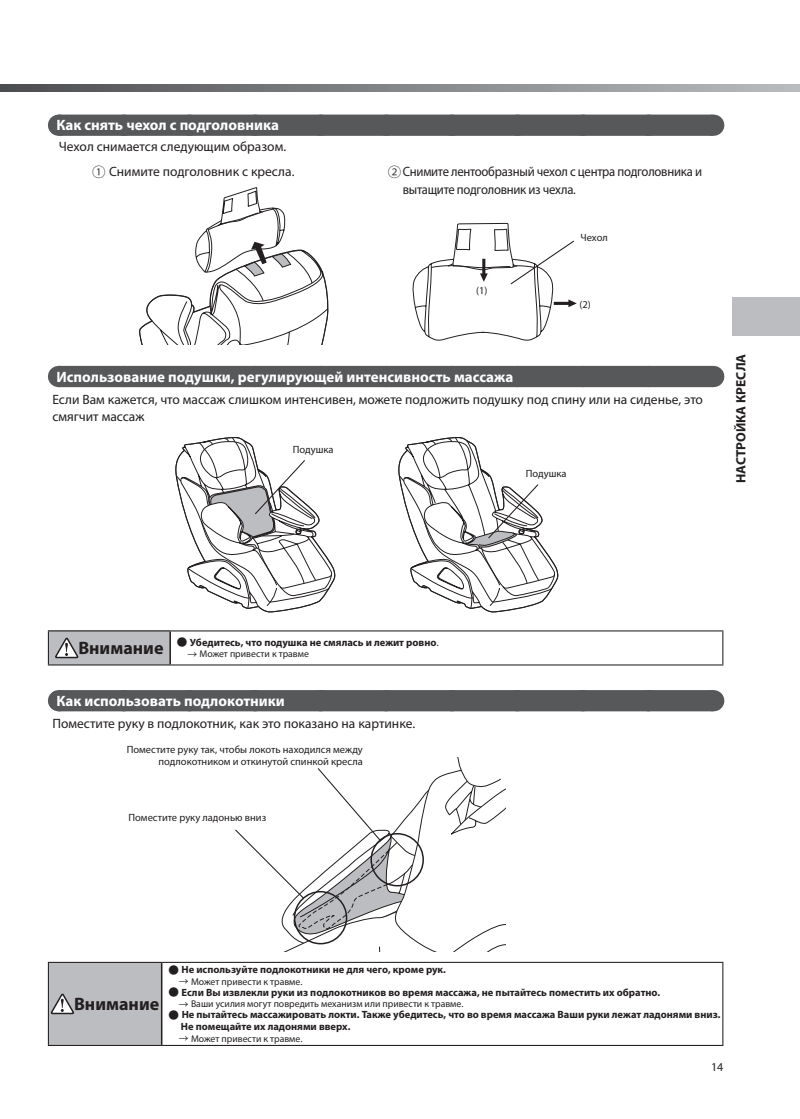
<style>
.page{position:relative;width:800px;height:1119px;background:#fff}
.page>*{position:absolute;margin:0;border:0;box-sizing:border-box;transform-origin:0 0}
.t1{font:700 18px "Myriad Pro";color:#231f20}
.t2{font:700 15px "Myriad Pro";color:#fff}
.t3{font:13.5px/24.5px "Myriad Pro";color:#231f20}
.t4{font:13.5px/18px "Myriad Pro";letter-spacing:-.02em;color:#231f20;scale:.94 1}
.t5{font:700 13.5px "Myriad Pro";color:#231f20}
.t6{font:12px "Myriad Pro";color:#231f20}
.t7{font:700 10.5px/12px "Myriad Pro";color:#231f20}
.t8{font:10.5px/12px "Myriad Pro";color:#231f20;text-align:right}
.t9{font:9.75px "Myriad Pro";color:#231f20}
.s1{font-family:"Koz Go Pr 6 N"}
.s2{font-size:18px}
.s3{font-family:"Koz Go Pr 6 N";font-weight:400}
</style>
<div class="page">
<div style="left:732px;top:298px;width:67px;height:38px;background:#bcbdc0"></div>
<svg style="left:0;top:84px;width:799px;height:8px;background:#838588"></svg>
<svg style="left:139px;top:187px;width:190px;height:158px"></svg>
<svg style="left:175px;top:437px;width:383px;height:175px"></svg>
<div style="left:48px;top:631px;width:122px;height:34px;background:#bcbdc0"></div>
<hr style="left:170px;top:630px;width:553px;height:1px;background:#231f20">
<hr style="left:722px;top:631px;width:1px;height:33px;background:#231f20">
<hr style="left:170px;top:664px;width:553px;height:1px;background:#231f20">
<hr style="left:48px;top:630px;width:122px;height:1px;background:#231f20">
<hr style="left:48px;top:631px;width:1px;height:33px;background:#231f20">
<hr style="left:48px;top:664px;width:122px;height:1px;background:#231f20">
<hr style="left:169px;top:631px;width:2px;height:33px;background:#231f20">
<svg style="left:55px;top:637px;width:23px;height:21px"></svg>
<div style="left:48px;top:962px;width:114px;height:83px;background:#bcbdc0"></div>
<hr style="left:162px;top:961px;width:561px;height:1px;background:#231f20">
<hr style="left:722px;top:962px;width:1px;height:82px;background:#231f20">
<hr style="left:162px;top:1044px;width:561px;height:1px;background:#231f20">
<hr style="left:48px;top:961px;width:114px;height:1px;background:#231f20">
<hr style="left:48px;top:962px;width:1px;height:82px;background:#231f20">
<hr style="left:48px;top:1044px;width:114px;height:1px;background:#231f20">
<hr style="left:161px;top:962px;width:1px;height:82px;background:#231f20">
<svg style="left:51px;top:993px;width:23px;height:21px"></svg>
<div style="left:58px;top:690px;width:654px;height:21px;background:#57585a"></div>
<svg style="left:127px;top:690px;width:553px;height:1px"></svg>
<svg style="left:712px;top:690px;width:1px;height:21px"></svg>
<svg style="left:235px;top:757px;width:270px;height:194px"></svg>
<div style="left:58px;top:114px;width:654px;height:22px;background:#57585a"></div>
<svg style="left:124px;top:114px;width:556px;height:22px"></svg>
<svg style="left:712px;top:114px;width:1px;height:22px"></svg>
<div style="left:58px;top:366px;width:654px;height:21px;background:#57585a"></div>
<svg style="left:712px;top:366px;width:1px;height:21px"></svg>
<svg style="left:412px;top:223px;width:164px;height:118px"></svg>
<h2 class="t2" style="left:56px;top:115px;width:224px">Как снять чехол с подголовника</h2>
<p class="t3" style="left:92px;top:134px;width:204px;text-indent:-33px">Чехол снимается следующим образом.<br><span class="s1">①</span> Снимите подголовник с кресла.</p>
<p class="t4" style="left:402px;top:162px;width:320px;text-indent:-15px"><span class="s1">②</span>Снимите лентообразный чехол с центра подголовника и вытащите подголовник из чехла.</p>
<p class="t8" style="left:476px;top:285px;width:13px">(1)</p>
<p class="t8" style="left:580px;top:231px;width:29px">Чехол</p>
<p class="t8" style="left:579px;top:298px;width:13px">(2)</p>
<h2 class="t2" style="left:56px;top:367px;width:458px">Использование подушки, регулирующей интенсивность массажа</h2>
<p class="t3" style="left:52px;top:391px;width:652px;line-height:16.5px">Если Вам кажется, что массаж слишком интенсивен, можете подложить подушку под спину или на сиденье, это смягчит массаж</p>
<p class="t8" style="left:293px;top:443px;width:42px">Подушка</p>
<p class="t8" style="left:525px;top:467px;width:42px">Подушка</p>
<p class="t5" style="left:731px;top:483px;width:131px;rotate:-90deg">НАСТРОЙКА КРЕСЛА</p>
<p class="t7" style="left:78px;top:636px;width:362px"><span class="s2">Внимание</span> <span class="s3">●</span> Убедитесь, что подушка не смялась и лежит ровно<span class="s3">.</span></p>
<p class="t9" style="left:187px;top:648px;width:123px"><span class="s1">→</span> Может привести к травме</p>
<h2 class="t2" style="left:56px;top:691px;width:230px">Как использовать подлокотники</h2>
<p class="t3" style="left:52px;top:711px;width:364px">Поместите руку в подлокотник, как это показано на картинке.</p>
<p class="t8" style="left:127px;top:743px;width:238px">Поместите руку так, чтобы локоть находился между подлокотником и откинутой спинкой кресла</p>
<p class="t8" style="left:128px;top:811px;width:139px">Поместите руку ладонью вниз</p>
<h1 class="t1" style="left:74px;top:992px;width:87px">Внимание</h1>
<p class="t7" style="left:168px;top:963px;width:279px"><span class="s3">●</span> Не используйте подлокотники не для чего, кроме рук.</p>
<p class="t9" style="left:179px;top:975px;width:125px"><span class="s1">→</span> Может привести к травме.</p>
<p class="t7" style="left:168px;top:985px;width:493px"><span class="s3">●</span> Если Вы извлекли руки из подлокотников во время массажа, не пытайтесь поместить их обратно.</p>
<p class="t9" style="left:179px;top:997px;width:286px"><span class="s1">→</span> Ваши усилия могут повредить механизм или привести к травме.</p>
<p class="t7" style="left:181px;top:1008px;width:541px;text-indent:-12px"><span class="s3">●</span> Не пытайтесь массажировать локти. Также убедитесь, что во время массажа Ваши руки лежат ладонями вниз.<br>Не помещайте их ладонями вверх.</p>
<p class="t9" style="left:179px;top:1032px;width:125px"><span class="s1">→</span> Может привести к травме.</p>
<p class="t6" style="left:711px;top:1059px;width:14px">14</p>
</div>
